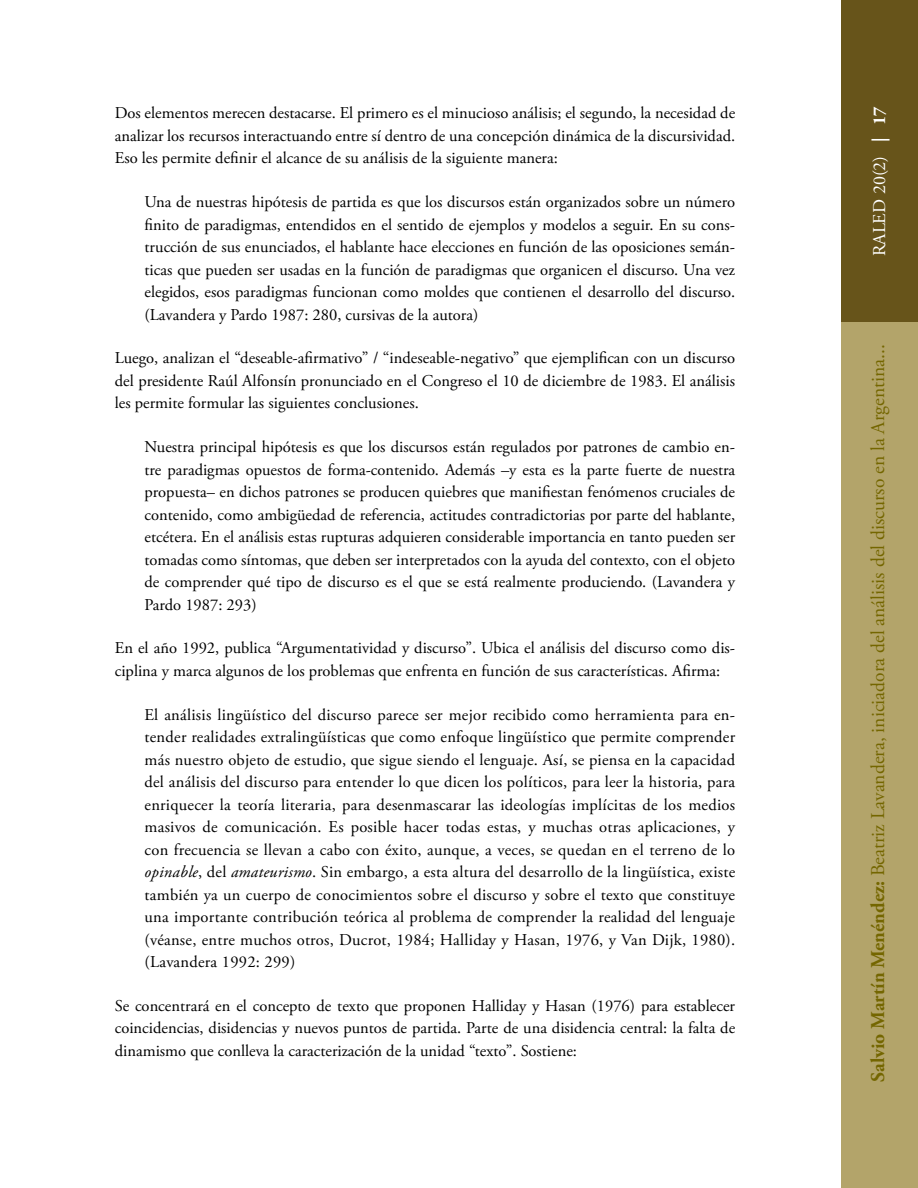
<style>
.page{position:relative;width:918px;height:1188px;background:#fff}
.page>*{position:absolute;margin:0;border:0;box-sizing:border-box;transform-origin:0 0}
.t1{font:19.5px "Adobe Garamond Pro";color:#746600}
.t2{font:18px "Adobe Garamond Pro";color:#fff}
.t3{font:16.5px/22.5px "Adobe Garamond Pro";color:#000;text-align:justify}
.s1{font-style:italic}
.s2{font-weight:700}
</style>
<div class="page">
<div style="left:841px;top:0;width:77px;height:1188px;background:#b3a46a"></div>
<div style="left:841px;top:0;width:77px;height:322px;background:#67541a"></div>
<p class="t3" style="left:115px;top:102px;width:622px">Dos elementos merecen destacarse. El primero es el minucioso análisis; el segundo, la necesidad de analizar los recursos interactuando entre sí dentro de una concepción dinámica de la discursividad.<br>Eso les permite definir el alcance de su análisis de la siguiente manera:</p>
<p class="t3" style="left:145px;top:191px;width:592px">Una de nuestras hipótesis de partida es que los discursos están organizados sobre un número finito de paradigmas, entendidos en el sentido de ejemplos y modelos a seguir. En su cons&shy;trucción de sus enunciados, el hablante hace elecciones en función de las oposiciones semán&shy;ticas que pueden ser usadas en la función de paradigmas que organicen el discurso. Una vez elegidos, esos paradigmas funcionan como moldes que contienen el desarrollo del discurso. (Lavandera y Pardo 1987: 280, cursivas de la autora)</p>
<p class="t3" style="left:115px;top:347px;width:622px">Luego, analizan el “deseable-afirmativo” / “indeseable-negativo” que ejemplifican con un discurso del presidente Raúl Alfonsín pronunciado en el Congreso el 10 de diciembre de 1983. El análisis les permite formular las siguientes conclusiones.</p>
<p class="t3" style="left:145px;top:436px;width:592px">Nuestra principal hipótesis es que los discursos están regulados por patrones de cambio en&shy;tre paradigmas opuestos de forma-contenido. Además –y esta es la parte fuerte de nuestra propuesta– en dichos patrones se producen quiebres que manifiestan fenómenos cruciales de contenido, como ambigüedad de referencia, actitudes contradictorias por parte del hablante, etcétera. En el análisis estas rupturas adquieren considerable importancia en tanto pueden ser tomadas como síntomas, que deben ser interpretados con la ayuda del contexto, con el objeto de comprender qué tipo de discurso es el que se está realmente produciendo. (Lavandera y Pardo 1987: 293)</p>
<p class="t3" style="left:115px;top:637px;width:622px">En el año 1992, publica “Argumentatividad y discurso”. Ubica el análisis del discurso como dis&shy;ciplina y marca algunos de los problemas que enfrenta en función de sus características. Afirma:</p>
<p class="t3" style="left:145px;top:704px;width:592px">El análisis lingüístico del discurso parece ser mejor recibido como herramienta para en&shy;tender realidades extralingüísticas que como enfoque lingüístico que permite comprender más nuestro objeto de estudio, que sigue siendo el lenguaje. Así, se piensa en la capacidad del análisis del discurso para entender lo que dicen los políticos, para leer la historia, para enriquecer la teoría literaria, para desenmascarar las ideologías implícitas de los medios masivos de comunicación. Es posible hacer todas estas, y muchas otras aplicaciones, y con frecuencia se llevan a cabo con éxito, aunque, a veces, se quedan en el terreno de lo <span class="s1">opinable</span>, del <span class="s1">amateurismo</span>. Sin embargo, a esta altura del desarrollo de la lingüística, existe también ya un cuerpo de conocimientos sobre el discurso y sobre el texto que constituye una importante contribución teórica al problema de comprender la realidad del lenguaje (véanse, entre muchos otros, Ducrot, 1984; Halliday y Hasan, 1976, y Van Dijk, 1980). (Lavandera 1992: 299)</p>
<p class="t3" style="left:115px;top:995px;width:622px">Se concentrará en el concepto de texto que proponen Halliday y Hasan (1976) para establecer coincidencias, disidencias y nuevos puntos de partida. Parte de una disidencia central: la falta de dinamismo que conlleva la caracterización de la unidad “texto”. Sostiene:</p>
<p class="t2" style="left:869px;top:256px;width:151px;rotate:-90deg">RALED 20(2) <span class="s2">| 17</span></p>
<p class="t1" style="left:866px;top:1082px;width:739px;rotate:-90deg"><span class="s2">Salvio Martín Menéndez:</span> Beatriz Lavandera, iniciadora del análisis del discurso en la Argentina...</p>
</div>
